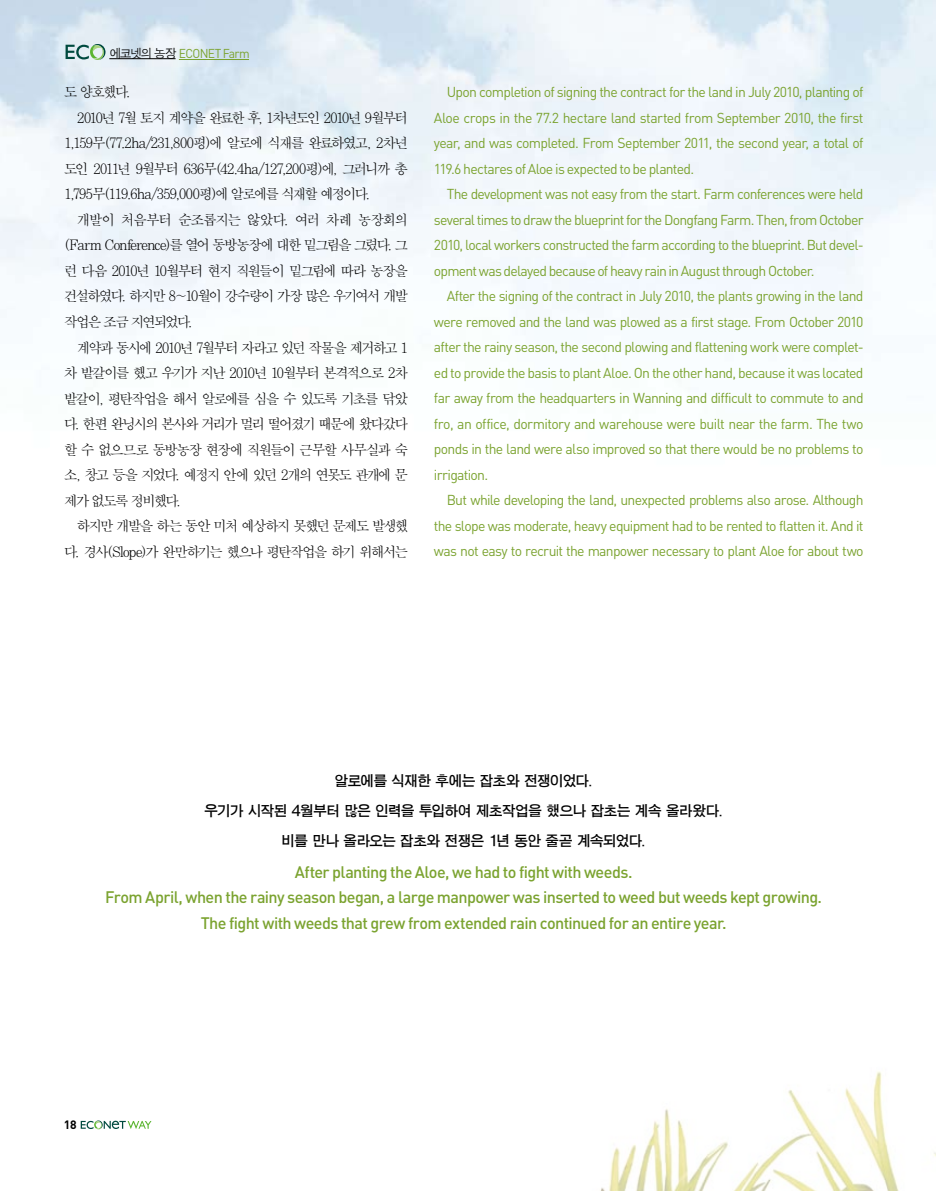
<style>
.page{position:relative;width:936px;height:1191px;background:#fff}
.page>*{position:absolute;margin:0;border:0;box-sizing:border-box;transform-origin:0 0}
.t1{font:500 16.5px/25.5px "DIN";letter-spacing:-.035em;color:#7ba330;text-align:center}
.t2{font:14.25px "DIN";letter-spacing:-.05em;color:#7ba330}
.t3{font:14.25px/30px "SMT Gothic Std";letter-spacing:-.065em;color:#000;text-align:center}
.t4{font:14.1px "SMSS Myung Jo Std";letter-spacing:-.145em;color:#000}
.t5{font:14.1px "SMSS Myung Jo Std";letter-spacing:-.125em;color:#000}
.t6{font:14.1px "SMSS Myung Jo Std";letter-spacing:-.105em;color:#000}
.t7{font:12.75px "DIN";letter-spacing:-.06em;color:#7ba330;scale:.95 1}
.t8{font:700 12px "DIN";color:#000}
.s1{font-family:"SMJ Gothic Std";font-size:12.3px;color:#000}
</style>
<div class="page">
<img style="left:600px;top:1068px;width:335px;height:123px">
<svg style="left:81px;top:1120px;width:70px;height:9px"></svg>
<hr style="left:109px;top:58px;width:66px;height:1px;background:#000">
<hr style="left:179px;top:59px;width:70px;height:1px;background:#7ba330">
<svg style="left:66px;top:44px;width:40px;height:16px"></svg>
<p class="t7" style="left:109px;top:45px;width:149px"><span class="s1">에코넷의 농장</span> ECONET Farm</p>
<p class="t4" style="left:64px;top:85px;width:69px">도 양호했다.</p>
<p class="t4" style="left:77px;top:111px;width:333px">2010년 7월 토지 계약을 완료한 후, 1차년도인 2010년 9월부터</p>
<p class="t4" style="left:64px;top:136px;width:346px">1,159무(77.2ha/231,800평)에 알로에 식재를 완료하였고, 2차년</p>
<p class="t5" style="left:64px;top:162px;width:346px">도인 2011년 9월부터 636무(42.4ha/127,200평)에, 그러니까 총</p>
<p class="t4" style="left:64px;top:187px;width:308px">1,795무(119.6ha/359,000평)에 알로에를 식재할 예정이다.</p>
<p class="t6" style="left:77px;top:213px;width:333px">개발이 처음부터 순조롭지는 않았다. 여러 차례 농장회의</p>
<p class="t4" style="left:64px;top:238px;width:346px">(Farm Conference)를 열어 동방농장에 대한 밑그림을 그렸다. 그</p>
<p class="t4" style="left:64px;top:264px;width:346px">런 다음 2010년 10월부터 현지 직원들이 밑그림에 따라 농장을</p>
<p class="t4" style="left:64px;top:289px;width:346px">건설하였다. 하지만 8~10월이 강수량이 가장 많은 우기여서 개발</p>
<p class="t4" style="left:64px;top:315px;width:131px">작업은 조금 지연되었다.</p>
<p class="t4" style="left:77px;top:340px;width:333px">계약과 동시에 2010년 7월부터 자라고 있던 작물을 제거하고 1</p>
<p class="t4" style="left:64px;top:366px;width:346px">차 밭갈이를 했고 우기가 지난 2010년 10월부터 본격적으로 2차</p>
<p class="t4" style="left:64px;top:391px;width:346px">밭갈이, 평탄작업을 해서 알로에를 심을 수 있도록 기초를 닦았</p>
<p class="t4" style="left:64px;top:417px;width:346px">다. 한편 완닝시의 본사와 거리가 멀리 떨어졌기 때문에 왔다갔다</p>
<p class="t5" style="left:64px;top:442px;width:346px">할 수 없으므로 동방농장 현장에 직원들이 근무할 사무실과 숙</p>
<p class="t4" style="left:64px;top:468px;width:346px">소, 창고 등을 지었다. 예정지 안에 있던 2개의 연못도 관개에 문</p>
<p class="t4" style="left:64px;top:493px;width:119px">제가 없도록 정비했다.</p>
<p class="t4" style="left:77px;top:519px;width:333px">하지만 개발을 하는 동안 미처 예상하지 못했던 문제도 발생했</p>
<p class="t4" style="left:64px;top:544px;width:346px">다. 경사(Slope)가 완만하기는 했으나 평탄작업을 하기 위해서는</p>
<p class="t2" style="left:446px;top:83px;width:418px">Upon completion of signing the contract for the land in July 2010, planting of</p>
<p class="t2" style="left:434px;top:109px;width:431px">Aloe crops in the 77.2 hectare land started from September 2010, the first</p>
<p class="t2" style="left:434px;top:134px;width:431px">year, and was completed. From September 2011, the second year, a total of</p>
<p class="t2" style="left:434px;top:160px;width:262px">119.6 hectares of Aloe is expected to be planted.</p>
<p class="t2" style="left:446px;top:185px;width:418px">The development was not easy from the start. Farm conferences were held</p>
<p class="t2" style="left:434px;top:211px;width:431px">several times to draw the blueprint for the Dongfang Farm. Then, from October</p>
<p class="t2" style="left:434px;top:236px;width:431px">2010, local workers constructed the farm according to the blueprint. But devel-</p>
<p class="t2" style="left:434px;top:262px;width:382px">opment was delayed because of heavy rain in August through October.</p>
<p class="t2" style="left:446px;top:287px;width:418px">After the signing of the contract in July 2010, the plants growing in the land</p>
<p class="t2" style="left:434px;top:313px;width:431px">were removed and the land was plowed as a first stage. From October 2010</p>
<p class="t2" style="left:434px;top:338px;width:431px">after the rainy season, the second plowing and flattening work were complet-</p>
<p class="t2" style="left:434px;top:364px;width:431px">ed to provide the basis to plant Aloe. On the other hand, because it was located</p>
<p class="t2" style="left:434px;top:389px;width:431px">far away from the headquarters in Wanning and difficult to commute to and</p>
<p class="t2" style="left:434px;top:415px;width:431px">fro, an office, dormitory and warehouse were built near the farm. The two</p>
<p class="t2" style="left:434px;top:440px;width:431px">ponds in the land were also improved so that there would be no problems to</p>
<p class="t2" style="left:434px;top:466px;width:56px">irrigation.</p>
<p class="t2" style="left:446px;top:491px;width:418px">But while developing the land, unexpected problems also arose. Although</p>
<p class="t2" style="left:434px;top:517px;width:431px">the slope was moderate, heavy equipment had to be rented to flatten it. And it</p>
<p class="t2" style="left:434px;top:542px;width:431px">was not easy to recruit the manpower necessary to plant Aloe for about two</p>
<p class="t3" style="left:204px;top:766px;width:520px">알로에를 식재한 후에는 잡초와 전쟁이었다.<br>우기가 시작된 4월부터 많은 인력을 투입하여 제초작업을 했으나 잡초는 계속 올라왔다. 비를 만나 올라오는 잡초와 전쟁은 1년 동안 줄곧 계속되었다.</p>
<p class="t1" style="left:105px;top:858px;width:718px">After planting the Aloe, we had to fight with weeds.<br>From April, when the rainy season began, a large manpower was inserted to weed but weeds kept growing.<br>The fight with weeds that grew from extended rain continued for an entire year.</p>
<p class="t8" style="left:64px;top:1117px;width:14px">18</p>
</div>
